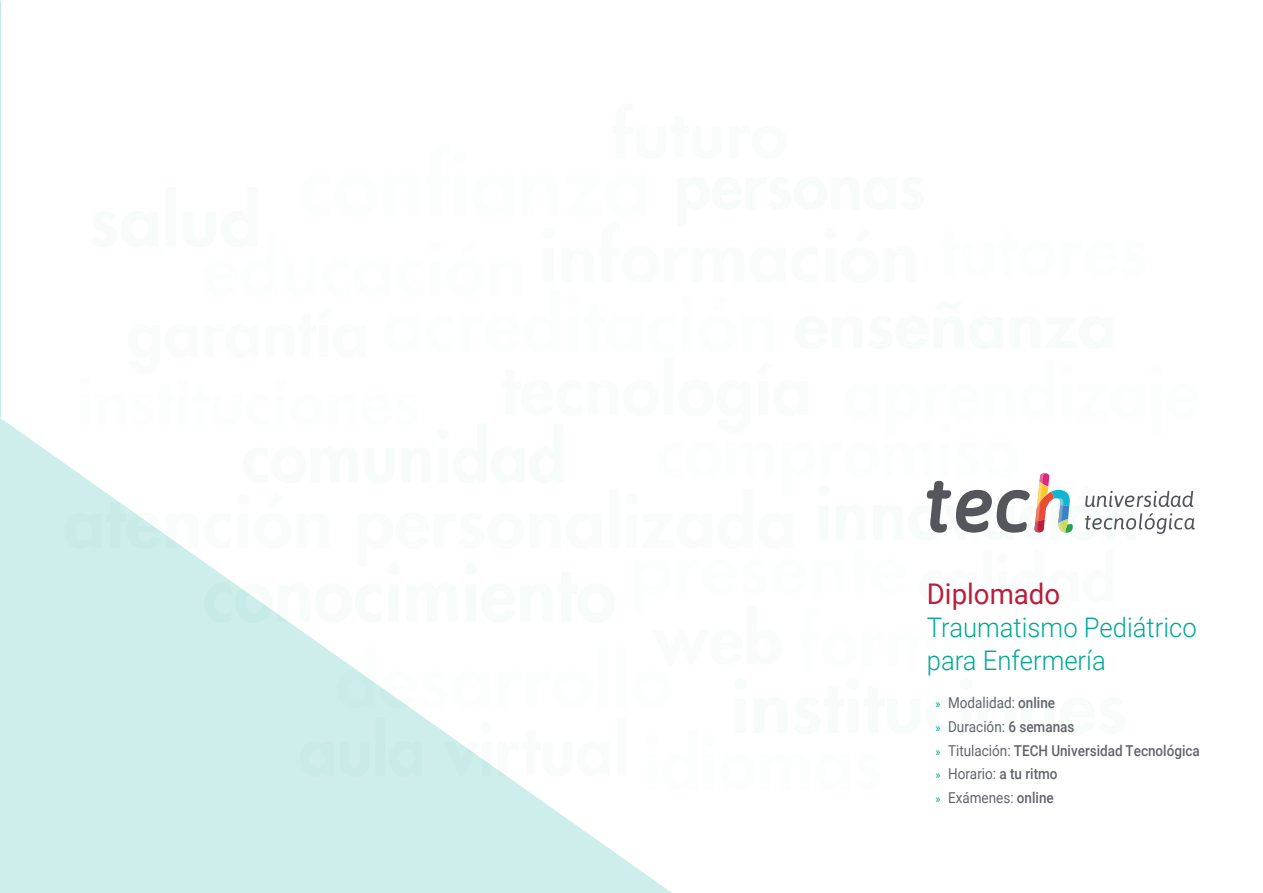
<style>
.page{position:relative;width:1263px;height:893px;background:#fff}
.page>*{position:absolute;margin:0;border:0;box-sizing:border-box;transform-origin:0 0}
.t1{font:28.5px "Roboto";color:#ba1e3c}
.t2{font:300 27px/33px "Roboto";color:#00a996;scale:.95 1}
.t3{font:500 15px/23.7px "Roboto";color:#61646a;scale:.9 1}
.s1{font-weight:400;font-size:12px;color:#00a996}
.s2{font-weight:400}
</style>
<div class="page">
<svg style="left:0;top:418px;width:672px;height:475px;background:#d1efec"></svg>
<svg style="left:64px;top:418px;width:1131px;height:372px"></svg>
<h1 class="t1" style="left:927px;top:574px;width:135px">Diplomado</h1>
<h2 class="t2" style="left:927px;top:610px;width:286px">Traumatismo Pediátrico para Enfermería</h2>
<p class="t3" style="left:935px;top:690px;width:295px"><span class="s1">»</span> <span class="s2">Modalidad:</span> online<br><span class="s1">»</span> <span class="s2">Duración:</span> 6 semanas<br><span class="s1">»</span> <span class="s2">Titulación:</span> TECH Universidad Tecnológica <span class="s1">»</span> <span class="s2">Horario:</span> a tu ritmo<br><span class="s1">»</span> <span class="s2">Exámenes:</span> online</p>
</div>
